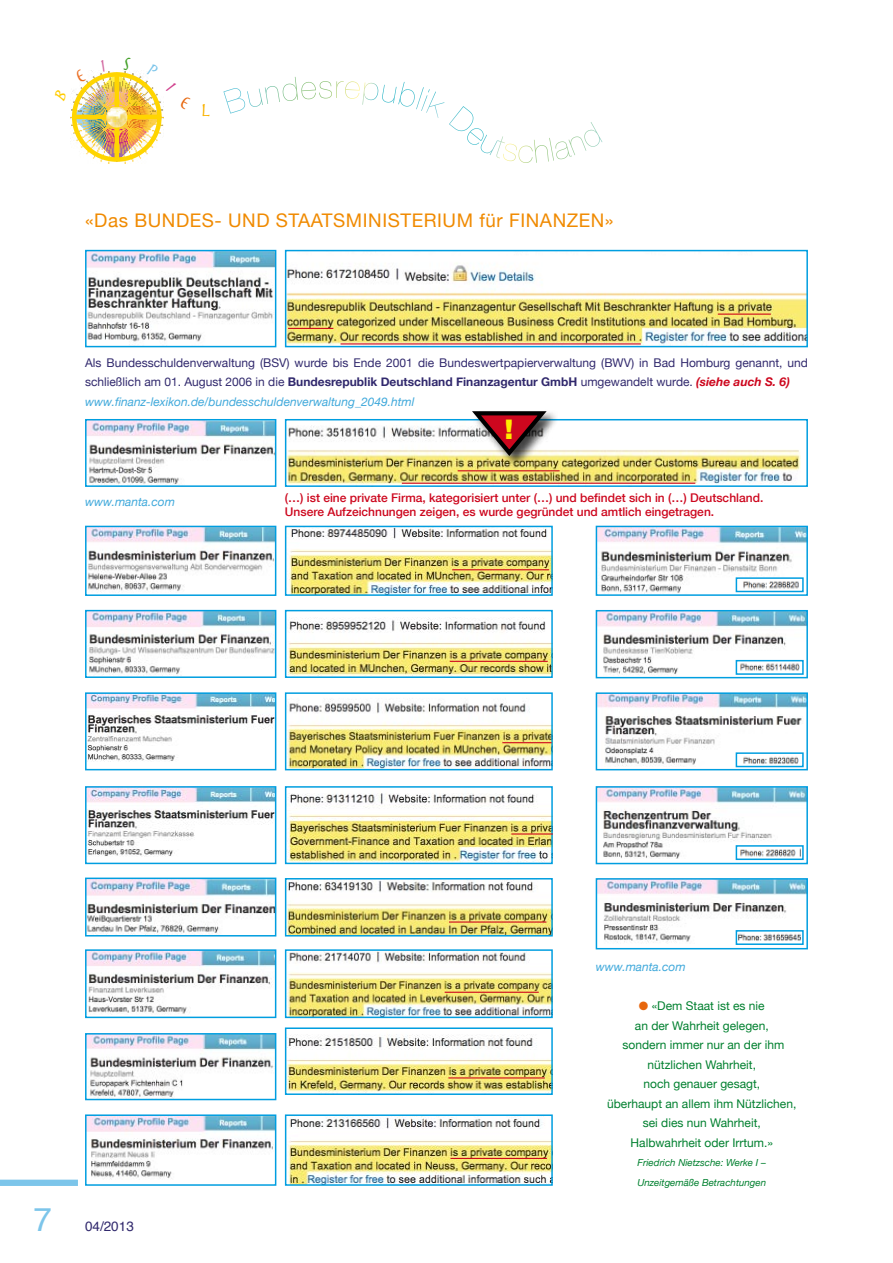
<style>
.page{position:relative;width:893px;height:1263px;background:#fff}
.page>*{position:absolute;margin:0;border:0;box-sizing:border-box;transform-origin:0 0}
.t1{font:33px "Helvetica";color:#7cc5ea}
.t2{font:900 27px "Arial";color:#ffed00}
.t3{font:18.75px "Helvetica Neue";letter-spacing:.03em;color:#f08a00}
.t4{font:13.5px "Helvetica";color:#31296d}
.t5{font:12px/19.5px "Helvetica Neue";color:#31296d}
.t6{font:12px/19.5px "Helvetica Neue";color:#00802f;text-align:center}
.t7{font:500 12px/14.4px "Helvetica Neue";color:#cd071e}
.t8{font:italic 12px "Helvetica Neue";color:#40a9db}
.t9{font:italic 9.75px/19.5px "Helvetica Neue";color:#00802f}
.s1{font-weight:700}
.s2{font-weight:700;font-style:italic;color:#cd071e}
.s3{font-style:italic;color:#40a9db}
.s4{color:#e7660d}
</style>
<div class="page">
<img style="left:599px;top:695px;width:206px;height:72px">
<div style="left:596px;top:692px;width:212px;height:78px;border:2px solid #009ee0"></div>
<img style="left:739px;top:755px;width:62px;height:9px">
<div style="left:736px;top:752px;width:68px;height:15px;border:2px solid #009ee0"></div>
<img style="left:88px;top:253px;width:185px;height:89px">
<div style="left:85px;top:250px;width:191px;height:97px;border:2px solid #009ee0"></div>
<img style="left:288px;top:263px;width:517px;height:81px">
<div style="left:285px;top:250px;width:523px;height:97px;border:2px solid #009ee0"></div>
<div style="left:0;top:1180px;width:78px;height:6px;background:#7cc5ea"></div>
<hr style="left:341px;top:343px;width:300px;height:1px;background:#cd071e">
<hr style="left:288px;top:328px;width:45px;height:1px;background:#cd071e">
<hr style="left:718px;top:314px;width:53px;height:1px;background:#cd071e">
<img style="left:88px;top:880px;width:185px;height:53px">
<div style="left:85px;top:877px;width:191px;height:59px;border:2px solid #009ee0"></div>
<img style="left:288px;top:881px;width:262px;height:52px">
<div style="left:285px;top:878px;width:268px;height:58px;border:2px solid #009ee0"></div>
<hr style="left:449px;top:921px;width:97px;height:1px;background:#cd071e">
<img style="left:88px;top:952px;width:185px;height:63px">
<div style="left:85px;top:949px;width:191px;height:69px;border:2px solid #009ee0"></div>
<img style="left:288px;top:952px;width:262px;height:63px">
<div style="left:285px;top:949px;width:268px;height:69px;border:2px solid #009ee0"></div>
<hr style="left:445px;top:992px;width:94px;height:1px;background:#cd071e">
<img style="left:88px;top:1036px;width:185px;height:61px">
<div style="left:85px;top:1033px;width:191px;height:67px;border:2px solid #009ee0"></div>
<img style="left:288px;top:1034px;width:262px;height:58px">
<div style="left:285px;top:1027px;width:268px;height:68px;border:2px solid #009ee0"></div>
<hr style="left:448px;top:1077px;width:97px;height:1px;background:#cd071e">
<img style="left:88px;top:1117px;width:185px;height:62px">
<div style="left:85px;top:1114px;width:191px;height:72px;border:2px solid #009ee0"></div>
<img style="left:288px;top:1117px;width:262px;height:66px">
<div style="left:285px;top:1114px;width:268px;height:72px;border:2px solid #009ee0"></div>
<hr style="left:450px;top:1158px;width:97px;height:1px;background:#cd071e">
<img style="left:599px;top:613px;width:206px;height:62px">
<div style="left:596px;top:610px;width:212px;height:68px;border:2px solid #009ee0"></div>
<img style="left:739px;top:663px;width:62px;height:9px">
<div style="left:736px;top:660px;width:68px;height:15px;border:2px solid #009ee0"></div>
<img style="left:599px;top:789px;width:206px;height:72px">
<div style="left:596px;top:786px;width:212px;height:78px;border:2px solid #009ee0"></div>
<img style="left:739px;top:848px;width:62px;height:9px">
<div style="left:736px;top:845px;width:68px;height:15px;border:2px solid #009ee0"></div>
<img style="left:599px;top:881px;width:206px;height:64px">
<div style="left:596px;top:878px;width:212px;height:71px;border:2px solid #009ee0"></div>
<img style="left:739px;top:933px;width:62px;height:9px">
<div style="left:736px;top:930px;width:68px;height:15px;border:2px solid #009ee0"></div>
<img style="left:599px;top:529px;width:206px;height:64px">
<div style="left:596px;top:526px;width:212px;height:70px;border:2px solid #009ee0"></div>
<img style="left:739px;top:580px;width:62px;height:9px">
<div style="left:736px;top:577px;width:68px;height:15px;border:2px solid #009ee0"></div>
<img style="left:88px;top:529px;width:185px;height:63px">
<div style="left:85px;top:526px;width:191px;height:70px;border:2px solid #009ee0"></div>
<img style="left:289px;top:529px;width:261px;height:64px">
<div style="left:285px;top:526px;width:268px;height:70px;border:2px solid #009ee0"></div>
<hr style="left:452px;top:569px;width:97px;height:1px;background:#cd071e">
<img style="left:88px;top:613px;width:185px;height:62px">
<div style="left:85px;top:610px;width:191px;height:68px;border:2px solid #009ee0"></div>
<img style="left:288px;top:617px;width:262px;height:58px">
<div style="left:285px;top:610px;width:268px;height:68px;border:2px solid #009ee0"></div>
<hr style="left:450px;top:661px;width:98px;height:1px;background:#cd071e">
<img style="left:88px;top:695px;width:185px;height:67px">
<div style="left:85px;top:692px;width:191px;height:78px;border:2px solid #009ee0"></div>
<img style="left:288px;top:699px;width:262px;height:68px">
<div style="left:285px;top:692px;width:268px;height:78px;border:2px solid #009ee0"></div>
<hr style="left:502px;top:742px;width:50px;height:1px;background:#cd071e">
<img style="left:88px;top:422px;width:185px;height:62px">
<div style="left:85px;top:419px;width:191px;height:68px;border:2px solid #009ee0"></div>
<img style="left:288px;top:426px;width:512px;height:58px">
<div style="left:285px;top:419px;width:523px;height:68px;border:2px solid #009ee0"></div>
<hr style="left:402px;top:483px;width:293px;height:1px;background:#cd071e">
<hr style="left:458px;top:470px;width:102px;height:1px;background:#cd071e">
<div style="left:470px;top:409px;width:88px;height:60px;background:#000;opacity:.75"></div>
<svg style="left:471px;top:409px;width:80px;height:50px"></svg>
<img style="left:88px;top:789px;width:185px;height:68px">
<div style="left:85px;top:786px;width:191px;height:78px;border:2px solid #009ee0"></div>
<img style="left:288px;top:793px;width:262px;height:68px">
<div style="left:285px;top:786px;width:268px;height:78px;border:2px solid #009ee0"></div>
<hr style="left:511px;top:833px;width:42px;height:1px;background:#cd071e">
<img style="left:70px;top:70px;width:94px;height:92px">
<h3 class="t3" style="left:85px;top:209px;width:77px">«Das Bundes</h3>
<h3 class="t3" style="left:214px;top:209px;width:28px">- und</h3>
<h3 class="t3" style="left:276px;top:209px;width:25px">Staatsministeri</h3>
<h3 class="t3" style="left:443px;top:209px;width:91px">UM für Finanzen</h3>
<h3 class="t3" style="left:605px;top:209px;width:10px">»</h3>
<p class="t5" style="left:85px;top:353px;width:724px">Als Bundesschuldenverwaltung (BSV) wurde bis Ende 2001 die Bundeswertpapierverwaltung (BWV) in Bad Homburg genannt, und schließlich am 01. August 2006 in die <span class="s1">Bundesrepublik Deutschland Finanzagentur GmbH</span> umgewandelt wurde. <span class="s2">(siehe auch S. 6) </span><span class="s3">www.finanz-lexikon.de/bundesschuldenverwaltung_2049.html</span></p>
<h2 class="t2" style="left:505px;top:409px;width:10px">!</h2>
<p class="t8" style="left:85px;top:494px;width:92px">www.manta.com</p>
<p class="t7" style="left:285px;top:490px;width:480px">(…) ist eine private Firma, kategorisiert unter (…) und befindet sich in (…) Deutschland.<br>Unsere Aufzeichnungen zeigen, es wurde gegründet und amtlich eingetragen.</p>
<h1 class="t1" style="left:33px;top:1194px;width:20px">7</h1>
<p class="t4" style="left:85px;top:1216px;width:50px">04/2013</p>
<p class="t8" style="left:596px;top:960px;width:92px">www.manta.com</p>
<p class="t6" style="left:607px;top:996px;width:191px"><span class="s4">●</span> «Dem Staat ist es nie<br>an der Wahrheit gelegen,<br>sondern immer nur an der ihm nützlichen Wahrheit,<br>noch genauer gesagt,<br>überhaupt an allem ihm Nützlichen, sei dies nun Wahrheit,<br>Halbwahrheit oder Irrtum.»</p>
<p class="t9" style="left:637px;top:1153px;width:130px">Friedrich Nietzsche: Werke I –<br>Unzeitgemäße Betrachtungen</p>
</div>
